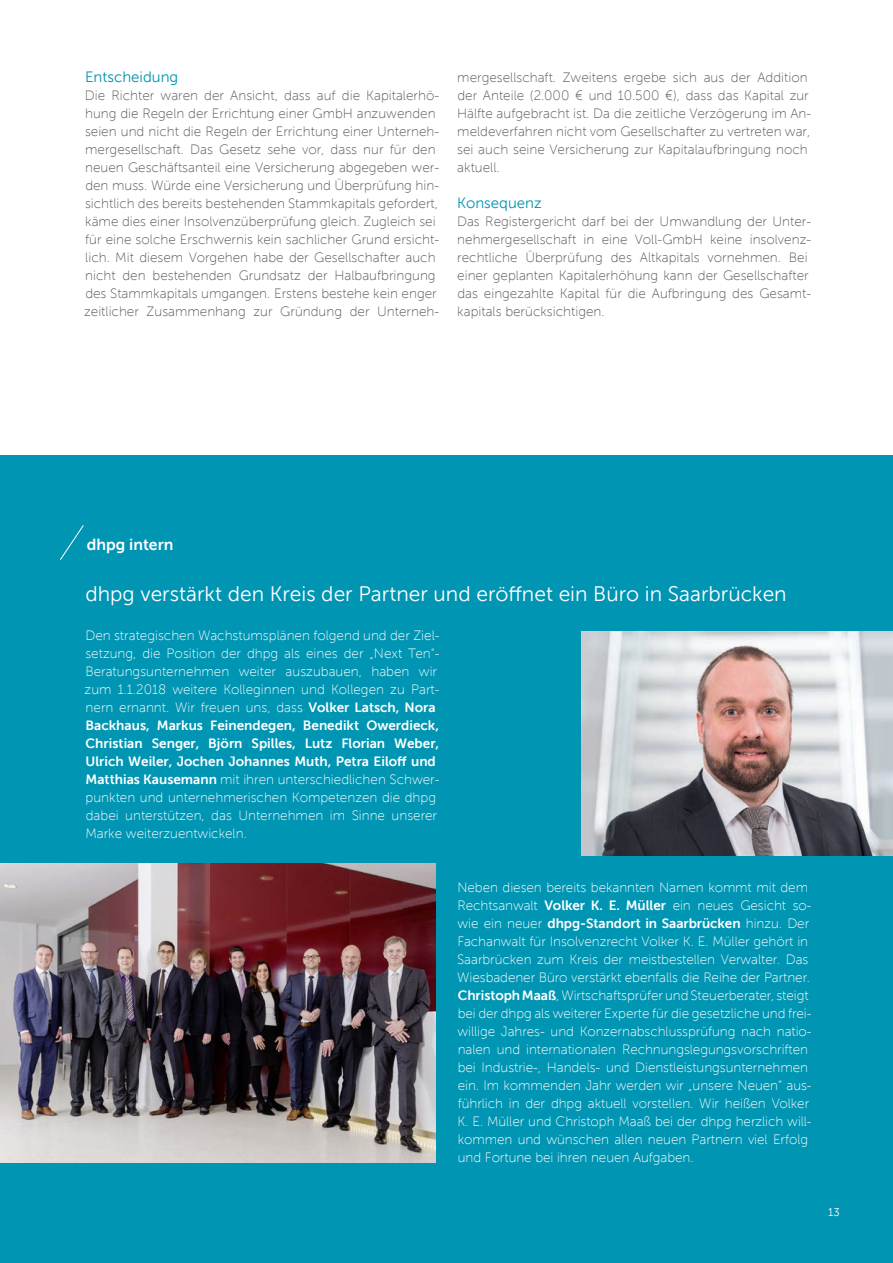
<style>
.page{position:relative;width:893px;height:1263px;background:#fff}
.page>*{position:absolute;margin:0;border:0;box-sizing:border-box;transform-origin:0 0}
.t1{font:700 21px "Museofordhpg";color:#fff}
.t2{font:800 15.75px "Museofordhpg";color:#fff}
.t3{font:700 15px "Museofordhpg";color:#0095b3}
.t4{font:13.5px/18px "Museofordhpg";letter-spacing:-.005em;color:#fff}
.t5{font:13.5px/18px "Museofordhpg";color:#57585a}
.t6{font:700 11.25px "Museofordhpg";color:#fff}
.s1{font-weight:800}
</style>
<div class="page">
<div style="left:0;top:455px;width:893px;height:808px;background:#0095b3"></div>
<svg style="left:60px;top:525px;width:24px;height:35px"></svg>
<img style="left:0;top:863px;width:436px;height:299px">
<img style="left:581px;top:631px;width:312px;height:224px">
<p class="t3" style="left:85px;top:69px;width:95px">Entscheidung</p>
<p class="t5" style="left:84px;top:86px;width:356px">Die Richter waren der Ansicht, dass auf die Kapitalerhö&shy;hung die Regeln der Errichtung einer GmbH anzuwenden seien und nicht die Regeln der Errichtung einer Unterneh&shy;mergesellschaft. Das Gesetz sehe vor, dass nur für den neuen Geschäftsanteil eine Versicherung abgegeben wer&shy;den muss. Würde eine Versicherung und Überprüfung hin&shy;sichtlich des bereits bestehenden Stammkapitals gefordert, käme dies einer Insolvenzüberprüfung gleich. Zugleich sei für eine solche Erschwernis kein sachlicher Grund ersicht&shy;lich. Mit diesem Vorgehen habe der Gesellschafter auch nicht den bestehenden Grundsatz der Halbaufbringung des Stammkapitals umgangen. Erstens bestehe kein enger zeitlicher Zusammenhang zur Gründung der Unterneh-</p>
<p class="t5" style="left:457px;top:68px;width:356px">mergesellschaft. Zweitens ergebe sich aus der Addition der Anteile (2.000 € und 10.500 €), dass das Kapital zur Hälfte aufgebracht ist. Da die zeitliche Verzögerung im An&shy;meldeverfahren nicht vom Gesellschafter zu vertreten war, sei auch seine Versicherung zur Kapitalaufbringung noch aktuell.</p>
<p class="t3" style="left:457px;top:195px;width:86px">Konsequenz</p>
<p class="t5" style="left:457px;top:212px;width:356px">Das Registergericht darf bei der Umwandlung der Unter&shy;nehmergesellschaft in eine Voll-GmbH keine insolvenz&shy;rechtliche Überprüfung des Altkapitals vornehmen. Bei einer geplanten Kapitalerhöhung kann der Gesellschafter das eingezahlte Kapital für die Aufbringung des Gesamt&shy;kapitals berücksichtigen.</p>
<p class="t2" style="left:87px;top:536px;width:88px">dhpg intern</p>
<h1 class="t1" style="left:85px;top:583px;width:703px">dhpg verstärkt den Kreis der Partner und eröffnet ein Büro in Saarbrücken</h1>
<p class="t4" style="left:85px;top:626px;width:357px">Den strategischen Wachstumsplänen folgend und der Ziel&shy;setzung, die Position der dhpg als eines der „Next Ten“- Beratungsunternehmen weiter auszubauen, haben wir zum 1.1.2018 weitere Kolleginnen und Kollegen zu Part&shy;nern ernannt. Wir freuen uns, dass <span class="s1">Volker Latsch, Nora Backhaus, Markus Feinendegen, Benedikt Owerdieck, Christian Senger, Björn Spilles, Lutz Florian Weber, -Ulrich Weiler, Jochen Johannes Muth, Petra Eiloff und Matthias Kausemann</span> mit ihren unterschiedlichen Schwer&shy;punkten und unternehmerischen Kompetenzen die dhpg dabei unterstützen, das Unternehmen im Sinne unserer Marke weiterzuentwickeln.</p>
<p class="t4" style="left:457px;top:878px;width:356px">Neben diesen bereits bekannten Namen kommt mit dem Rechtsanwalt <span class="s1">Volker K. E. Müller</span> ein neues Gesicht so&shy;wie ein neuer <span class="s1">dhpg-Standort in Saarbrücken</span> hinzu. Der Fachanwalt für Insolvenzrecht Volker K. E. Müller gehört in Saarbrücken zum Kreis der meistbestellen Verwalter. Das Wiesbadener Büro verstärkt ebenfalls die Reihe der Partner.<br><span class="s1">Christoph Maaß</span>,Wirtschaftsprüfer und Steuerberater, steigt bei der dhpg als weiterer Experte für die gesetzliche und frei&shy;willige Jahres- und Konzernabschlussprüfung nach natio&shy;nalen und internationalen Rechnungslegungsvorschriften bei Industrie-, Handels- und Dienstleistungsunternehmen ein. Im kommenden Jahr werden wir „unsere Neuen“ aus&shy;führlich in der dhpg aktuell vorstellen. Wir heißen Volker K. E. Müller und Christoph Maaß bei der dhpg herzlich will&shy;kommen und wünschen allen neuen Partnern viel Erfolg und Fortune bei ihren neuen Aufgaben.</p>
<p class="t6" style="left:828px;top:1206px;width:13px">13</p>
</div>
